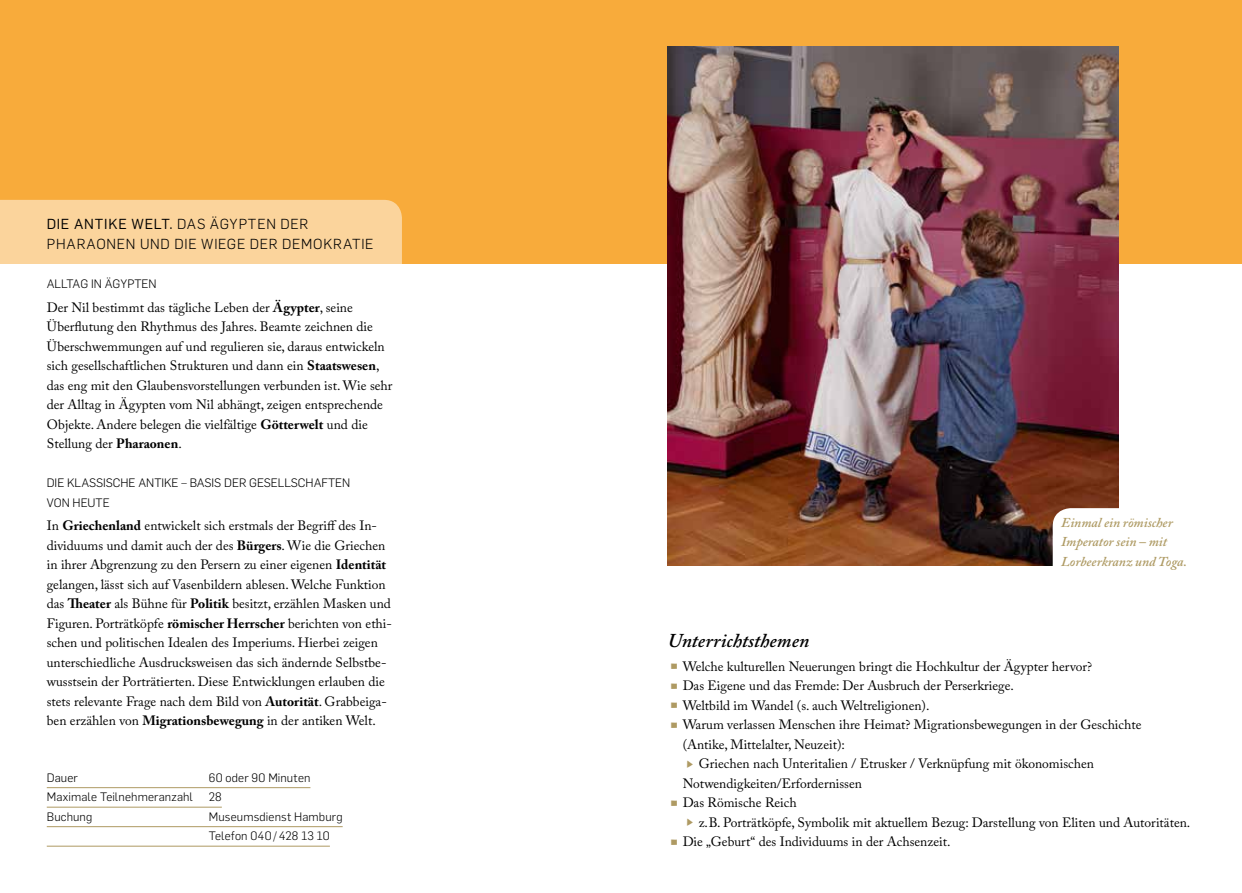
<style>
.page{position:relative;width:1242px;height:893px;background:#fff}
.page>*{position:absolute;margin:0;border:0;box-sizing:border-box;transform-origin:0 0}
.t1{font:italic 600 19.5px "Adobe Caslon Pro";color:#000}
.t2{font:300 14.25px/19.5px "Flama";letter-spacing:.05em;color:#000}
.t3{font:13.5px/19.5px "Adobe Caslon Pro";color:#000}
.t4{font:italic 600 13.5px/19.5px "Adobe Caslon Pro";color:#ae9a63}
.t5{font:300 12px/19.5px "Flama";letter-spacing:.005em;color:#000}
.s1{font-weight:400}
.s2{font-weight:700}
.s3{font-family:"Ale Signs LL";font-size:19.5px;color:#ae9a63}
</style>
<div class="page">
<div style="left:0;top:0;width:1242px;height:264px;background:#f8ab3b"></div>
<svg style="left:0;top:200px;width:402px;height:647px"></svg>
<hr style="left:47px;top:787px;width:263px;height:1px;background:#ae9a63">
<hr style="left:47px;top:807px;width:175px;height:1px;background:#ae9a63">
<hr style="left:47px;top:826px;width:296px;height:1px;background:#ae9a63">
<hr style="left:47px;top:846px;width:283px;height:1px;background:#ae9a63">
<img style="left:668px;top:47px;width:450px;height:519px">
<svg style="left:1052px;top:508px;width:67px;height:58px"></svg>
<p class="t2" style="left:47px;top:214px;width:328px"><span class="s1">DIE ANTIKE WELT.</span> DAS ÄGYPTEN DER<br>PHARAONEN UND DIE WIEGE DER DEMOKRATIE</p>
<p class="t5" style="left:47px;top:273px;width:111px">ALLTAG IN ÄGYPTEN</p>
<p class="t3" style="left:47px;top:297px;width:347px">Der Nil bestimmt das tägliche Leben der <span class="s2">Ägypter</span>, seine Überflutung den Rhythmus des Jahres. Beamte zeichnen die Überschwemmungen auf und regulieren sie, daraus entwickeln sich gesellschaftlichen Strukturen und dann ein <span class="s2">Staatswesen</span>, das eng mit den Glaubensvorstellungen verbunden ist. Wie sehr der Alltag in Ägypten vom Nil abhängt, zeigen entsprechende Objekte. Andere belegen die vielfältige <span class="s2">Götterwelt</span> und die Stellung der <span class="s2">Pharaonen</span>.</p>
<p class="t5" style="left:47px;top:472px;width:305px">DIE KLASSISCHE ANTIKE – BASIS DER GESELLSCHAFTEN<br>VON HEUTE</p>
<p class="t3" style="left:47px;top:516px;width:347px">In <span class="s2">Griechenland</span> entwickelt sich erstmals der Begriff des In&shy;dividuums und damit auch der des <span class="s2">Bürgers</span>. Wie die Griechen in ihrer Abgrenzung zu den Persern zu einer eigenen <span class="s2">Identität </span>gelangen, lässt sich auf Vasenbildern ablesen. Welche Funktion das <span class="s2">Theater</span> als Bühne für <span class="s2">Politik</span> besitzt, erzählen Masken und Figuren. Porträtköpfe <span class="s2">römischer Herrscher</span> berichten von ethi&shy;schen und politischen Idealen des Imperiums. Hierbei zeigen unterschiedliche Ausdrucksweisen das sich ändernde Selbstbe&shy;wusstsein der Porträtierten. Diese Entwicklungen erlauben die stets relevante Frage nach dem Bild von <span class="s2">Autorität</span>. Grabbeiga&shy;ben erzählen von <span class="s2">Migrationsbewegung</span> in der antiken Welt.</p>
<p class="t5" style="left:47px;top:767px;width:33px">Dauer</p>
<p class="t5" style="left:209px;top:767px;width:103px">60 oder 90 Minuten</p>
<p class="t5" style="left:47px;top:787px;width:148px">Maximale Teilnehmeranzahl</p>
<p class="t5" style="left:209px;top:787px;width:15px">28</p>
<p class="t5" style="left:47px;top:806px;width:47px">Buchung</p>
<p class="t5" style="left:209px;top:806px;width:135px">Museumsdienst Hamburg<br>Telefon 040/428 13 10</p>
<p class="t4" style="left:1061px;top:512px;width:127px">Einmal ein römischer<br>Imperator sein – mit<br>Lorbeerkranz und Toga.</p>
<h1 class="t1" style="left:668px;top:629px;width:143px">Unterrichtsthemen</h1>
<p class="t3" style="left:668px;top:656px;width:426px"><span class="s3">e</span> Welche kulturellen Neuerungen bringt die Hochkultur der Ägypter hervor?</p>
<p class="t3" style="left:668px;top:676px;width:347px"><span class="s3">e</span> Das Eigene und das Fremde: Der Ausbruch der Perserkriege.</p>
<p class="t3" style="left:668px;top:695px;width:263px"><span class="s3">e</span> Weltbild im Wandel (s. auch Weltreligionen).</p>
<p class="t3" style="left:668px;top:715px;width:475px"><span class="s3">e</span> Warum verlassen Menschen ihre Heimat? Migrationsbewegungen in der Geschichte</p>
<p class="t3" style="left:682px;top:734px;width:164px">(Antike, Mittelalter, Neuzeit):</p>
<p class="t3" style="left:682px;top:754px;width:413px"><span class="s3">b</span> Griechen nach Unteritalien / Etrusker / Verknüpfung mit ökonomischen</p>
<p class="t3" style="left:682px;top:773px;width:181px">Notwendigkeiten/Erfordernissen</p>
<p class="t3" style="left:668px;top:793px;width:130px"><span class="s3">e</span> Das Römische Reich</p>
<p class="t3" style="left:682px;top:812px;width:509px"><span class="s3">b</span> z.B. Porträtköpfe, Symbolik mit aktuellem Bezug: Darstellung von Eliten und Autoritäten.</p>
<p class="t3" style="left:668px;top:832px;width:284px"><span class="s3">e</span> Die „Geburt“ des Individuums in der Achsenzeit.</p>
</div>
